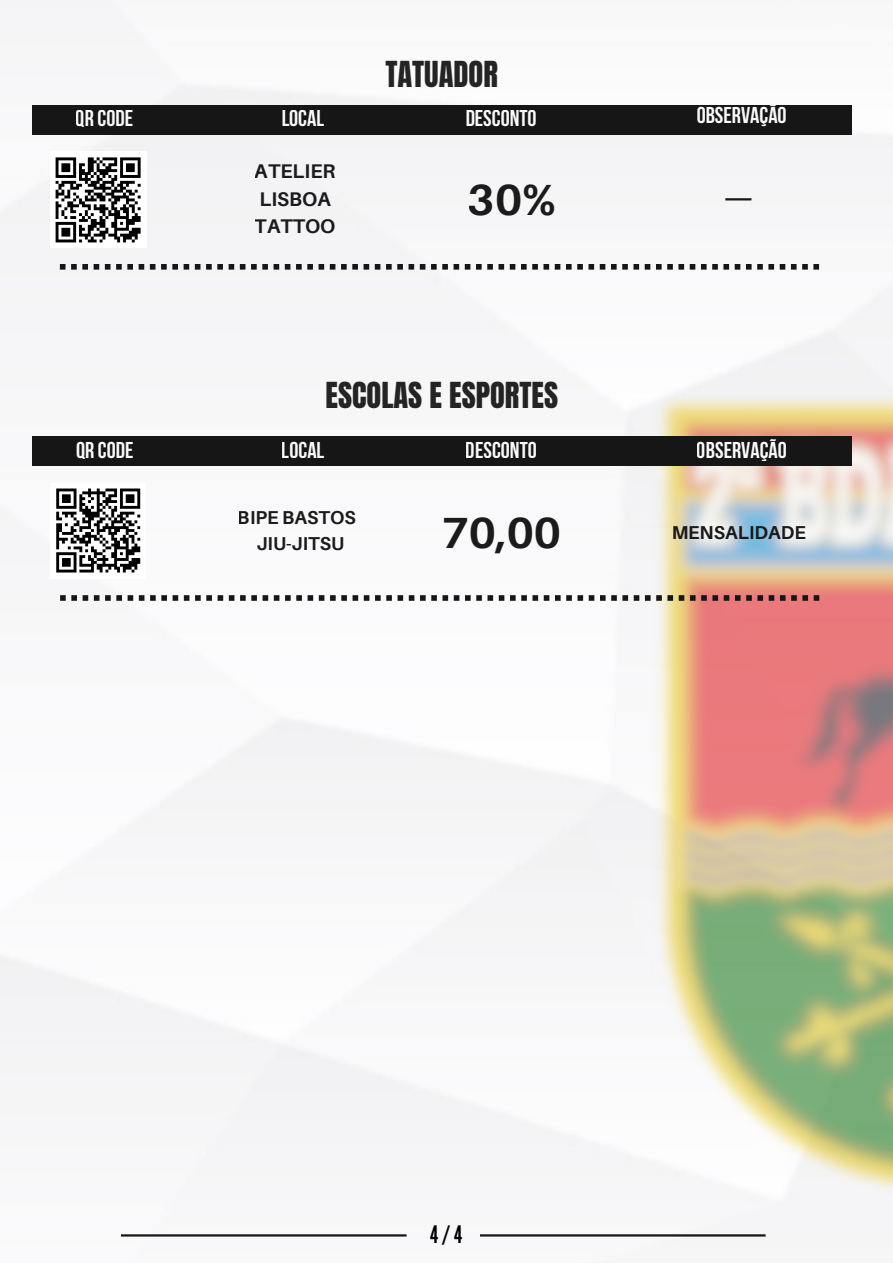
<style>
.page{position:relative;width:893px;height:1264px;background:#fff}
.page>*{position:absolute;margin:0;border:0;box-sizing:border-box;transform-origin:0 0}
.t1{font:700 43.65px "Aileron";color:#161616}
.t2{font:30.45px "Anton";color:#242424}
.t3{font:24px "League Gothic";color:#000}
.t4{font:700 22.8px "Bebas Neue";color:#fff}
.t5{font:700 19.8px/27.6px "Aileron";color:#161616}
.t6{font:700 18.6px/26px "Aileron";color:#161616;text-align:center}
</style>
<div class="page">
<img style="left:0;top:0;width:892px;height:1259px">
<img style="left:443px;top:248px;width:449px;height:980px">
<hr style="left:121px;top:1234px;width:285px;height:2px;background:#161616">
<hr style="left:480px;top:1234px;width:285px;height:2px;background:#161616">
<svg style="left:60px;top:595px;width:759px;height:6px"></svg>
<div style="left:32px;top:436px;width:819px;height:30px;background:#161616"></div>
<div style="left:50px;top:482px;width:96px;height:96px;background:#fff"></div>
<svg style="left:56px;top:488px;width:85px;height:85px"></svg>
<svg style="left:60px;top:264px;width:759px;height:6px"></svg>
<div style="left:32px;top:105px;width:819px;height:30px;background:#161616"></div>
<hr style="left:725px;top:198px;width:26px;height:2px;background:#161616">
<div style="left:50px;top:151px;width:96px;height:97px;background:#fff"></div>
<svg style="left:55px;top:157px;width:86px;height:86px"></svg>
<p class="t2" style="left:385px;top:52px;width:114px">TATUADOR</p>
<p class="t4" style="left:76px;top:109px;width:59px">QR CODE</p>
<p class="t4" style="left:281px;top:109px;width:44px">LOCAL</p>
<p class="t4" style="left:465px;top:109px;width:72px">DESCONTO</p>
<p class="t4" style="left:696px;top:106px;width:91px">OBSERVAÇÃO</p>
<p class="t5" style="left:255px;top:157px;width:82px">ATELIER<br>LISBOA<br>TATTOO</p>
<h1 class="t1" style="left:468px;top:173px;width:89px">30%</h1>
<p class="t4" style="left:76px;top:440px;width:59px">QR CODE</p>
<p class="t2" style="left:325px;top:373px;width:234px">ESCOLAS E ESPORTES</p>
<p class="t4" style="left:282px;top:440px;width:44px">LOCAL</p>
<p class="t4" style="left:466px;top:440px;width:72px">DESCONTO</p>
<p class="t4" style="left:696px;top:440px;width:91px">OBSERVAÇÃO</p>
<p class="t6" style="left:238px;top:504px;width:119px">BIPE BASTOS<br>JIU-JITSU</p>
<h1 class="t1" style="left:441px;top:506px;width:121px">70,00</h1>
<p class="t6" style="left:671px;top:519px;width:136px">MENSALIDADE</p>
<p class="t3" style="left:430px;top:1220px;width:33px">4/4</p>
</div>
